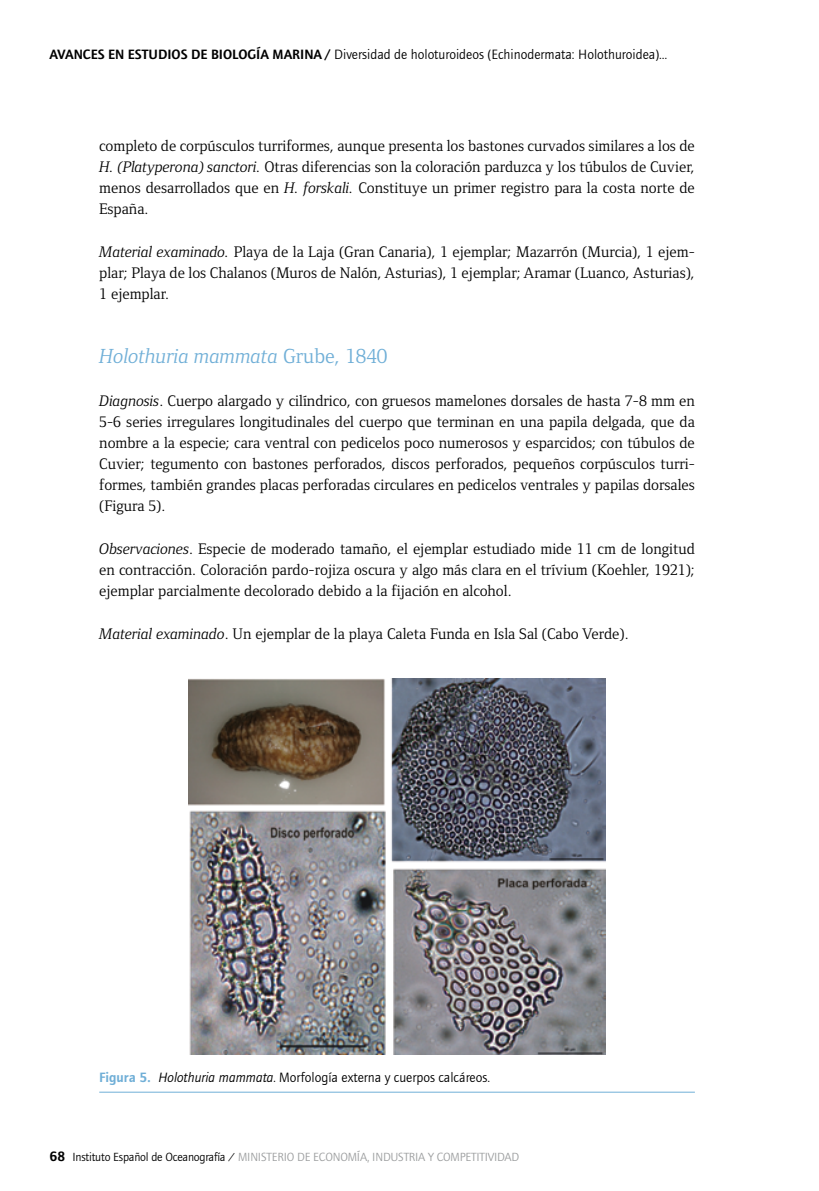
<style>
.page{position:relative;width:819px;height:1191px;background:#fff}
.page>*{position:absolute;margin:0;border:0;box-sizing:border-box;transform-origin:0 0}
._03_Ladillo{font:italic 21px "Foundry Form Serif";color:#70afd7}
._00_Texto_general{font:15.75px/21px "Foundry Form Serif";color:#000;text-align:justify}
._04_Pies_de_foto{font:14px "Foundry Journal";color:#000}
.t1{font:12.25px "Foundry Journal";letter-spacing:-.015em;color:#9c9e9f}
.s1{font-weight:600}
.s2{font-style:italic}
.s3{font-style:normal}
.s4{font-weight:600;color:#70afd7}
.s5{font-weight:600;font-size:14px;color:#000}
.s6{color:#000}
</style>
<div class="page">
<hr style="left:99px;top:1091px;width:595px;height:1px;background:#70afd7">
<img style="left:188px;top:678px;width:417px;height:376px">
<p class="_04_Pies_de_foto" style="left:50px;top:47px;width:619px"><span class="s1">AVANCES EN ESTUDIOS DE BIOLOGÍA MARINA/</span>Diversidad de holoturoideos (Echinodermata: Holothuroidea)…</p>
<p class="_00_Texto_general" style="left:99px;top:135px;width:597px">completo de corpúsculos turriformes, aunque presenta los bastones curvados similares a los de <span class="s2">H. (Platyperona) sanctori.</span> Otras diferencias son la coloración parduzca y los túbulos de Cuvier, menos desarrollados que en <span class="s2">H. forskali.</span> Constituye un primer registro para la costa norte de España.</p>
<p class="_00_Texto_general" style="left:99px;top:242px;width:597px"><span class="s2">Material examinado.</span> Playa de la Laja (Gran Canaria), 1 ejemplar; Mazarrón (Murcia), 1 ejem&shy;plar; Playa de los Chalanos (Muros de Nalón, Asturias), 1 ejemplar; Aramar (Luanco, Asturias), 1 ejemplar.</p>
<p class="_03_Ladillo" style="left:99px;top:344px;width:289px">Holothuria mammata <span class="s3">Grube, 1840</span></p>
<p class="_00_Texto_general" style="left:99px;top:390px;width:597px"><span class="s2">Diagnosis</span>. Cuerpo alargado y cilíndrico, con gruesos mamelones dorsales de hasta 7-8 mm en 5-6 series irregulares longitudinales del cuerpo que terminan en una papila delgada, que da nombre a la especie; cara ventral con pedicelos poco numerosos y esparcidos; con túbulos de Cuvier; tegumento con bastones perforados, discos perforados, pequeños corpúsculos turri&shy;formes, también grandes placas perforadas circulares en pedicelos ventrales y papilas dorsales (Figura 5).</p>
<p class="_00_Texto_general" style="left:99px;top:538px;width:597px"><span class="s2">Observaciones</span>. Especie de moderado tamaño, el ejemplar estudiado mide 11 cm de longitud en contracción. Coloración pardo-rojiza oscura y algo más clara en el trívium (Koehler, 1921); ejemplar parcialmente decolorado debido a la fijación en alcohol.</p>
<p class="_00_Texto_general" style="left:99px;top:623px;width:531px"><span class="s2">Material examinado</span>. Un ejemplar de la playa Caleta Funda en Isla Sal (Cabo Verde).</p>
<p class="_04_Pies_de_foto" style="left:99px;top:1069px;width:392px"><span class="s4">Figura 5.</span> <span class="s2">Holothuria mammata.</span> Morfología externa y cuerpos calcáreos.</p>
<p class="t1" style="left:50px;top:1149px;width:471px"><span class="s5">68</span> <span class="s6">Instituto Español de Oceanografía /</span> MINISTERIO DE ECONOMÍA, INDUSTRIA Y COMPETITIVIDAD</p>
</div>
